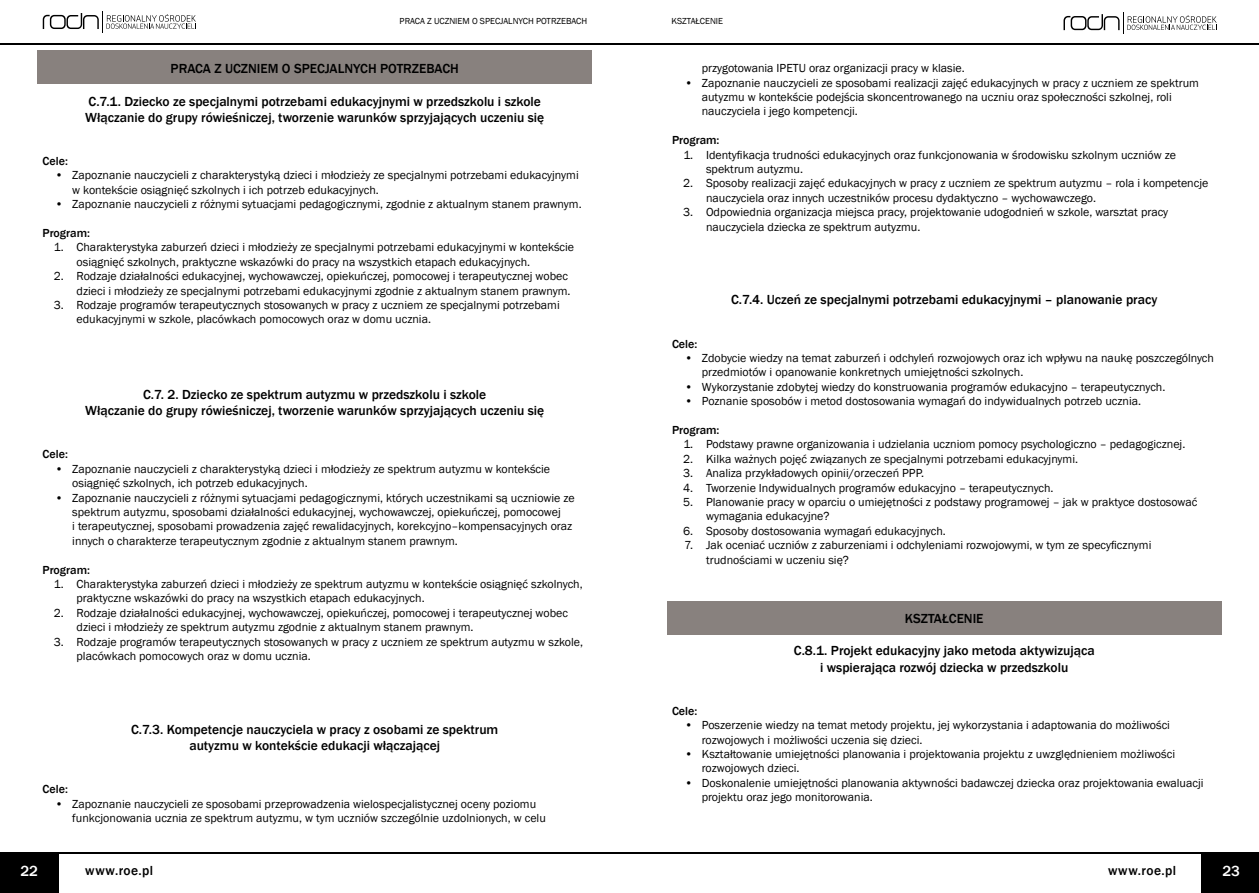
<style>
.page{position:relative;width:1259px;height:893px;background:#fff}
.page>*{position:absolute;margin:0;border:0;box-sizing:border-box;transform-origin:0 0}
.t1{font:500 15px "Franklin Gothic";color:#fff}
.t2{font:500 13.5px/16.2px "Franklin Gothic";color:#000;text-align:center}
.t3{font:12px/14.4px "Franklin Gothic";color:#000}
.t4{font:500 12px "Franklin Gothic";color:#000}
.t5{font:9px "Franklin Gothic";color:#000}
</style>
<div class="page">
<hr style="left:0;top:43px;width:1259px;height:1px;background:#000">
<svg style="left:43px;top:12px;width:153px;height:21px"></svg>
<svg style="left:1063px;top:13px;width:154px;height:21px"></svg>
<hr style="left:0;top:852px;width:1259px;height:2px;background:#000">
<div style="left:0;top:852px;width:58px;height:41px;background:#000"></div>
<div style="left:1201px;top:853px;width:58px;height:40px;background:#000"></div>
<div style="left:38px;top:50px;width:554px;height:34px;background:#88817e"></div>
<div style="left:667px;top:602px;width:554px;height:33px;background:#88817e"></div>
<p class="t5" style="left:400px;top:16px;width:6px">PRACA</p>
<p class="t5" style="left:427px;top:16px;width:59px">Z UCZNIEM O SPEC</p>
<p class="t5" style="left:500px;top:16px;width:53px">JALNYCH POTRZE</p>
<p class="t5" style="left:566px;top:16px;width:23px">BACH</p>
<p class="t5" style="left:671px;top:16px;width:6px">KSZTAŁCEN</p>
<p class="t5" style="left:716px;top:16px;width:8px">IE</p>
<p class="t2" style="left:171px;top:61px;width:290px">PRACA Z UCZNIEM O SPECJALNYCH POTRZEBACH</p>
<p class="t2" style="left:85px;top:93px;width:460px;text-align:left">C.7.1. Dziecko ze specjalnymi potrzebami edukacyjnymi w przedszkolu i szkole<br>Włączanie do grupy rówieśniczej, tworzenie warunków sprzyjających uczeniu się</p>
<p class="t3" style="left:702px;top:61px;width:264px">przygotowania IPETU oraz organizacji pracy w klasie.</p>
<p class="t3" style="left:702px;top:76px;width:499px;text-indent:-17px">• Zapoznanie nauczycieli ze sposobami realizacji zajęć edukacyjnych w pracy z uczniem ze spektrum autyzmu w kontekście podejścia skoncentrowanego na uczniu oraz społeczności szkolnej, roli nauczyciela i jego kompetencji.</p>
<p class="t4" style="left:672px;top:133px;width:49px">Program:</p>
<p class="t3" style="left:706px;top:148px;width:471px;text-indent:-23px">1. Identyfikacja trudności edukacyjnych oraz funkcjonowania w środowisku szkolnym uczniów ze spektrum autyzmu.</p>
<p class="t3" style="left:706px;top:176px;width:504px;text-indent:-23px">2. Sposoby realizacji zajęć edukacyjnych w pracy z uczniem ze spektrum autyzmu – rola i kompetencje nauczyciela oraz innych uczestników procesu dydaktyczno – wychowawczego.</p>
<p class="t3" style="left:706px;top:205px;width:464px;text-indent:-23px">3. Odpowiednia organizacja miejsca pracy, projektowanie udogodnień w szkole, warsztat pracy nauczyciela dziecka ze spektrum autyzmu.</p>
<p class="t4" style="left:43px;top:154px;width:27px">Cele:</p>
<p class="t3" style="left:72px;top:168px;width:508px;text-indent:-17px">• Zapoznanie nauczycieli z charakterystyką dzieci i młodzieży ze specjalnymi potrzebami edukacyjnymi w kontekście osiągnięć szkolnych i ich potrzeb edukacyjnych.</p>
<p class="t3" style="left:55px;top:197px;width:528px">• Zapoznanie nauczycieli z różnymi sytuacjami pedagogicznymi, zgodnie z aktualnym stanem prawnym.</p>
<p class="t4" style="left:43px;top:226px;width:49px">Program:</p>
<p class="t3" style="left:77px;top:240px;width:499px;text-indent:-23px">1. Charakterystyka zaburzeń dzieci i młodzieży ze specjalnymi potrzebami edukacyjnymi w kontekście osiągnięć szkolnych, praktyczne wskazówki do pracy na wszystkich etapach edukacyjnych.</p>
<p class="t3" style="left:54px;top:269px;width:518px;text-align:right">2. Rodzaje działalności edukacyjnej, wychowawczej, opiekuńczej, pomocowej i terapeutycznej wobec dzieci i młodzieży ze specjalnymi potrzebami edukacyjnymi zgodnie z aktualnym stanem prawnym.</p>
<p class="t3" style="left:77px;top:298px;width:485px;text-indent:-23px">3. Rodzaje programów terapeutycznych stosowanych w pracy z uczniem ze specjalnymi potrzebami edukacyjnymi w szkole, placówkach pomocowych oraz w domu ucznia.</p>
<p class="t2" style="left:731px;top:292px;width:428px">C.7.4. Uczeń ze specjalnymi potrzebami edukacyjnymi – planowanie pracy</p>
<p class="t2" style="left:85px;top:387px;width:460px">C.7. 2. Dziecko ze spektrum autyzmu w przedszkolu i szkole<br>Włączanie do grupy rówieśniczej, tworzenie warunków sprzyjających uczeniu się</p>
<p class="t4" style="left:43px;top:447px;width:27px">Cele:</p>
<p class="t3" style="left:72px;top:462px;width:479px;text-indent:-17px">• Zapoznanie nauczycieli z charakterystyką dzieci i młodzieży ze spektrum autyzmu w kontekście osiągnięć szkolnych, ich potrzeb edukacyjnych.</p>
<p class="t3" style="left:72px;top:491px;width:504px;text-indent:-17px">• Zapoznanie nauczycieli z różnymi sytuacjami pedagogicznymi, których uczestnikami są uczniowie ze spektrum autyzmu, sposobami działalności edukacyjnej, wychowawczej, opiekuńczej, pomocowej<br>i terapeutycznej, sposobami prowadzenia zajęć rewalidacyjnych, korekcyjno–kompensacyjnych oraz innych o charakterze terapeutycznym zgodnie z aktualnym stanem prawnym.</p>
<p class="t4" style="left:43px;top:562px;width:49px">Program:</p>
<p class="t3" style="left:77px;top:577px;width:508px;text-indent:-23px">1. Charakterystyka zaburzeń dzieci i młodzieży ze spektrum autyzmu w kontekście osiągnięć szkolnych, praktyczne wskazówki do pracy na wszystkich etapach edukacyjnych.</p>
<p class="t3" style="left:77px;top:606px;width:493px;text-indent:-23px">2. Rodzaje działalności edukacyjnej, wychowawczej, opiekuńczej, pomocowej i terapeutycznej wobec dzieci i młodzieży ze spektrum autyzmu zgodnie z aktualnym stanem prawnym.</p>
<p class="t3" style="left:77px;top:635px;width:508px;text-indent:-23px">3. Rodzaje programów terapeutycznych stosowanych w pracy z uczniem ze spektrum autyzmu w szkole, placówkach pomocowych oraz w domu ucznia.</p>
<p class="t2" style="left:131px;top:721px;width:369px">C.7.3. Kompetencje nauczyciela w pracy z osobami ze spektrum autyzmu w kontekście edukacji włączającej</p>
<p class="t4" style="left:43px;top:782px;width:27px">Cele:</p>
<p class="t3" style="left:72px;top:797px;width:475px;text-indent:-17px">• Zapoznanie nauczycieli ze sposobami przeprowadzenia wielospecjalistycznej oceny poziomu funkcjonowania ucznia ze spektrum autyzmu, w tym uczniów szczególnie uzdolnionych, w celu</p>
<p class="t4" style="left:672px;top:336px;width:27px">Cele:</p>
<p class="t3" style="left:702px;top:351px;width:514px;text-indent:-17px">• Zdobycie wiedzy na temat zaburzeń i odchyleń rozwojowych oraz ich wpływu na naukę poszczególnych przedmiotów i opanowanie konkretnych umiejętności szkolnych.</p>
<p class="t3" style="left:685px;top:380px;width:482px">• Wykorzystanie zdobytej wiedzy do konstruowania programów edukacyjno – terapeutycznych.</p>
<p class="t3" style="left:685px;top:394px;width:458px">• Poznanie sposobów i metod dostosowania wymagań do indywidualnych potrzeb ucznia.</p>
<p class="t4" style="left:672px;top:423px;width:49px">Program:</p>
<p class="t3" style="left:683px;top:437px;width:503px">1. Podstawy prawne organizowania i udzielania uczniom pomocy psychologiczno – pedagogicznej.</p>
<p class="t3" style="left:683px;top:452px;width:396px">2. Kilka ważnych pojęć związanych ze specjalnymi potrzebami edukacyjnymi.</p>
<p class="t3" style="left:683px;top:466px;width:242px">3. Analiza przykładowych opinii/orzeczeń PPP.</p>
<p class="t3" style="left:683px;top:481px;width:372px">4. Tworzenie Indywidualnych programów edukacyjno – terapeutycznych.</p>
<p class="t3" style="left:706px;top:495px;width:493px;text-indent:-23px">5. Planowanie pracy w oparciu o umiejętności z podstawy programowej – jak w praktyce dostosować wymagania edukacyjne?</p>
<p class="t3" style="left:683px;top:524px;width:264px">6. Sposoby dostosowania wymagań edukacyjnych.</p>
<p class="t3" style="left:706px;top:538px;width:447px;text-indent:-21px">7. Jak oceniać uczniów z zaburzeniami i odchyleniami rozwojowymi, w tym ze specyficznymi trudnościami w uczeniu się?</p>
<p class="t2" style="left:905px;top:611px;width:80px">KSZTAŁCENIE</p>
<p class="t2" style="left:794px;top:643px;width:302px">C.8.1. Projekt edukacyjny jako metoda aktywizująca i wspierająca rozwój dziecka w przedszkolu</p>
<p class="t4" style="left:672px;top:703px;width:27px">Cele:</p>
<p class="t3" style="left:702px;top:718px;width:470px;text-indent:-17px">• Poszerzenie wiedzy na temat metody projektu, jej wykorzystania i adaptowania do możliwości rozwojowych i możliwości uczenia się dzieci.</p>
<p class="t3" style="left:702px;top:747px;width:475px;text-indent:-17px">• Kształtowanie umiejętności planowania i projektowania projektu z uwzględnieniem możliwości rozwojowych dzieci.</p>
<p class="t3" style="left:702px;top:776px;width:503px;text-indent:-17px">• Doskonalenie umiejętności planowania aktywności badawczej dziecka oraz projektowania ewaluacji projektu oraz jego monitorowania.</p>
<p class="t1" style="left:20px;top:862px;width:19px">22</p>
<p class="t2" style="left:85px;top:863px;width:69px">www.roe.pl</p>
<p class="t2" style="left:1108px;top:863px;width:69px">www.roe.pl</p>
<p class="t1" style="left:1222px;top:862px;width:19px">23</p>
</div>
